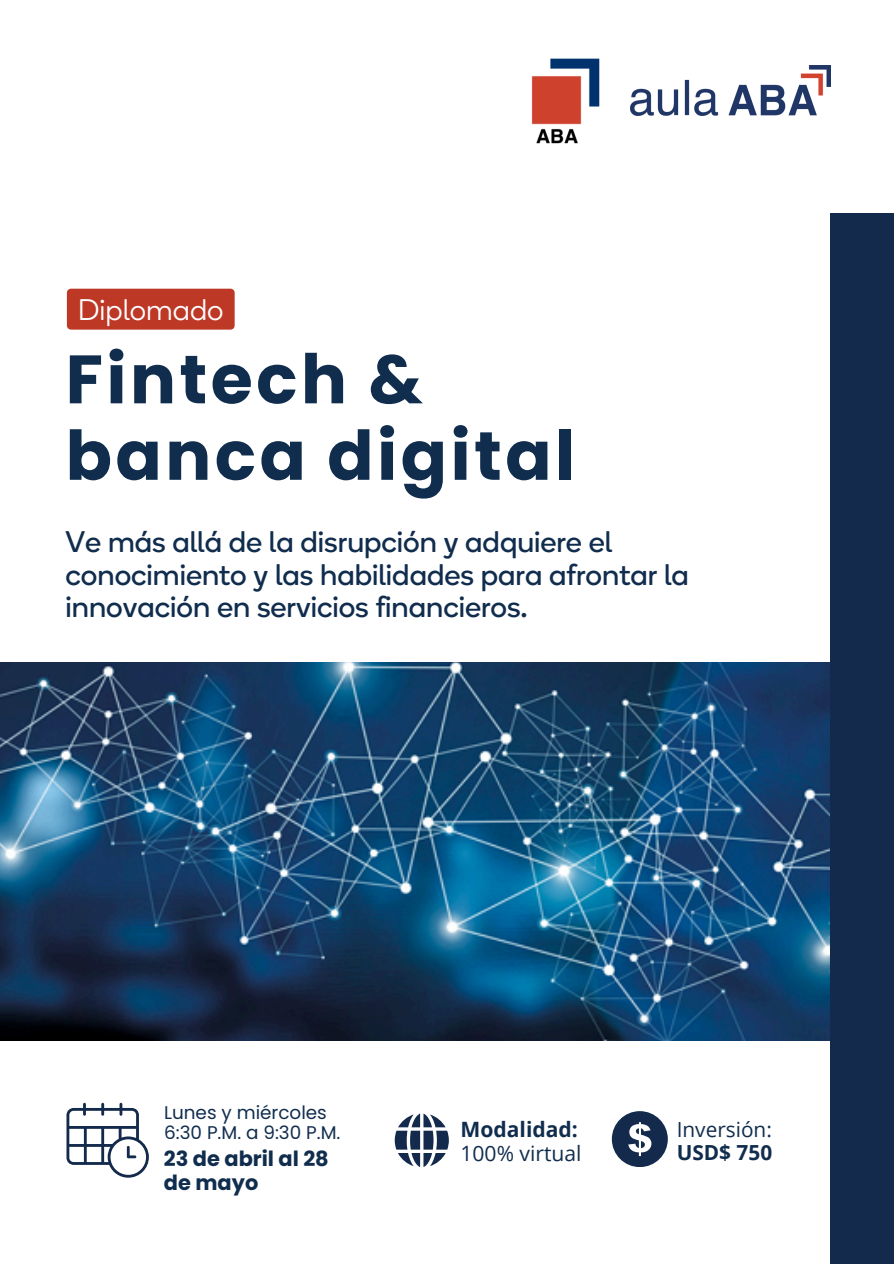
<style>
.page{position:relative;width:894px;height:1264px;background:#fff}
.page>*{position:absolute;margin:0;border:0;box-sizing:border-box;transform-origin:0 0}
.t1{font:700 68.25px/76.5px "Poppins";letter-spacing:.05em;color:#112d4e}
.t2{font:29.85px/32.5px "HILVCC Boing";color:#112d4e}
.t3{font:300 29.7px "HILVCC Boing";color:#fff}
.t4{font:21.15px/23.7px "Open Sans";color:#112d4e}
.t5{font:700 20.85px/23.7px "Poppins";color:#112d4e}
.t6{font:20.85px "Open Sans";color:#112d4e}
.t7{font:700 20.85px "Open Sans";color:#112d4e}
.t8{font:18.45px "Poppins";color:#112d4e}
.s1{font-weight:700}
</style>
<div class="page">
<img style="left:630px;top:66px;width:200px;height:49px">
<img style="left:531px;top:58px;width:69px;height:86px">
<div style="left:67px;top:289px;width:167px;height:40px;background:#be3826"></div>
<img style="left:0;top:662px;width:830px;height:378px">
<div style="left:830px;top:213px;width:63px;height:1050px;background:#132a4c"></div>
<svg style="left:394px;top:1113px;width:54px;height:53px"></svg>
<svg style="left:611px;top:1111px;width:56px;height:55px"></svg>
<svg style="left:66px;top:1102px;width:83px;height:75px"></svg>
<p class="t3" style="left:78px;top:291px;width:147px">Diplomado</p>
<p class="t1" style="left:66px;top:341px;width:511px">Fintech &amp; banca digital</p>
<p class="t2" style="left:66px;top:524px;width:624px">Ve más allá de la disrupción y adquiere el conocimiento y las habilidades para afrontar la innovación en servicios financieros.</p>
<h1 class="t8" style="left:164px;top:1099px;width:164px">Lunes y miércoles</h1>
<h2 class="t8" style="left:164px;top:1119px;width:178px">6:30 P.M. a 9:30 P.M.</h2>
<h2 class="t5" style="left:164px;top:1147px;width:166px">23 de abril al 28 de mayo</h2>
<p class="t4" style="left:460px;top:1117px;width:122px"><span class="s1">Modalidad:<br></span>100% virtual</p>
<p class="t6" style="left:676px;top:1114px;width:97px">Inversión:</p>
<p class="t7" style="left:676px;top:1137px;width:97px">USD$ 750</p>
</div>
